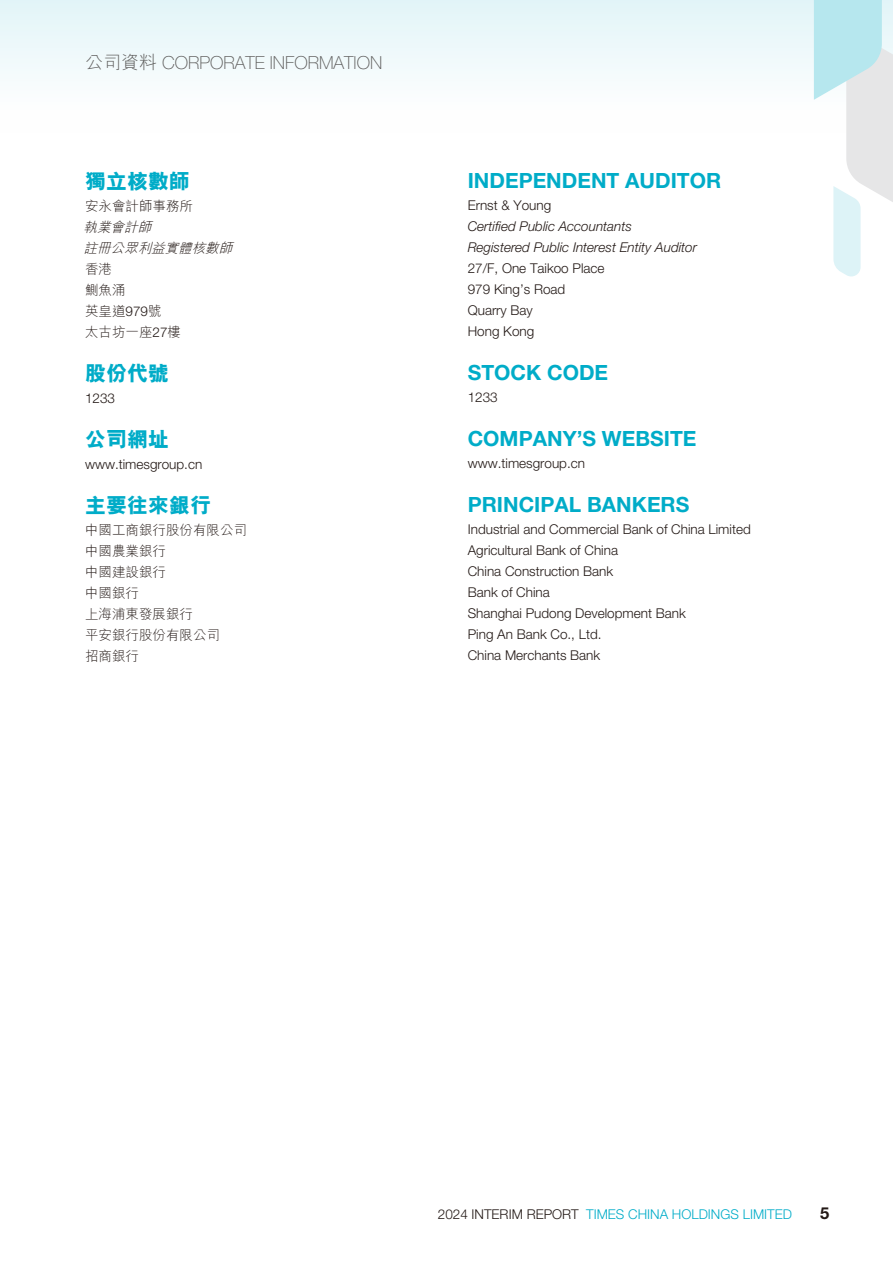
<style>
.page{position:relative;width:893px;height:1263px;background:#fff}
.page>*{position:absolute;margin:0;border:0;box-sizing:border-box;transform-origin:0 0}
.t1{font:700 21px "Helvetica Neue LT Std";color:#00acc8}
.t2{font:800 21px "M Hei HK";color:#00acc8}
.t3{font:100 18px "Helvetica Neue LT Std";color:#595857}
.t4{font:700 16.5px "Helvetica Neue LT Std";color:#231916}
.t5{font:300 13.5px/21px "Helvetica Neue LT Std";color:#231916}
.t6{font:300 13.5px/21px "M Hei HK";color:#231916}
.t7{font:italic 300 13.5px/21px "Helvetica Neue LT Std";color:#231916}
.t8{font:300 13.5px "Helvetica Neue LT Std";color:#00acc8}
.t9{font:italic 300 13.5px/21px "M Hei HK";color:#231916}
.s1{font-family:"M Hei HK";font-weight:300}
.s2{font-family:"Helvetica Neue LT Std"}
.s3{color:#231916}
</style>
<div class="page">
<div style="left:0;top:0;width:893px;height:133px;background:linear-gradient(to bottom,#e2f5f8,#fff)"></div>
<hr style="left:0;top:0;width:1px;height:133px;background:#ddf3f7">
<svg style="left:814px;top:0;width:79px;height:277px"></svg>
<h2 class="t3" style="left:85px;top:53px;width:299px"><span class="s1">公司資料</span> CORPORATE INFORMATION</h2>
<h1 class="t2" style="left:85px;top:167px;width:106px">獨立核數師</h1>
<p class="t6" style="left:85px;top:195px;width:109px">安永會計師事務所</p>
<p class="t9" style="left:84px;top:216px;width:155px">執業會計師<br>註冊公眾利益實體核數師</p>
<p class="t6" style="left:85px;top:258px;width:98px">香港<br>鰂魚涌<br>英皇道<span class="s2">979</span>號<br>太古坊一座<span class="s2">27</span>樓</p>
<h1 class="t2" style="left:85px;top:359px;width:85px">股份代號</h1>
<p class="t5" style="left:85px;top:387px;width:32px">1233</p>
<h1 class="t2" style="left:85px;top:425px;width:85px">公司網址</h1>
<p class="t5" style="left:85px;top:453px;width:119px">www.timesgroup.cn</p>
<h1 class="t2" style="left:85px;top:491px;width:127px">主要往來銀行</h1>
<p class="t6" style="left:85px;top:519px;width:163px">中國工商銀行股份有限公司中國農業銀行<br>中國建設銀行<br>中國銀行<br>上海浦東發展銀行<br>平安銀行股份有限公司<br>招商銀行</p>
<h1 class="t1" style="left:468px;top:167px;width:255px">INDEPENDENT AUDITOR</h1>
<p class="t5" style="left:468px;top:194px;width:85px">Ernst &amp; Young</p>
<p class="t7" style="left:468px;top:215px;width:231px">Certified Public Accountants<br>Registered Public Interest Entity Auditor</p>
<p class="t5" style="left:468px;top:257px;width:138px">27/F, One Taikoo Place<br>979 King’s Road<br>Quarry Bay<br>Hong Kong</p>
<h1 class="t1" style="left:468px;top:359px;width:142px">STOCK CODE</h1>
<p class="t5" style="left:468px;top:386px;width:32px">1233</p>
<h1 class="t1" style="left:468px;top:425px;width:230px">COMPANY’S WEBSITE</h1>
<p class="t5" style="left:468px;top:452px;width:119px">www.timesgroup.cn</p>
<h1 class="t1" style="left:468px;top:491px;width:223px">PRINCIPAL BANKERS</h1>
<p class="t5" style="left:468px;top:518px;width:285px">Industrial and Commercial Bank of China Limited<br>Agricultural Bank of China<br>China Construction Bank<br>Bank of China<br>Shanghai Pudong Development Bank<br>Ping An Bank Co., Ltd.<br>China Merchants Bank</p>
<p class="t8" style="left:438px;top:1206px;width:356px"><span class="s3">2024 INTERIM REPORT</span> TIMES CHINA HOLDINGS LIMITED</p>
<p class="t4" style="left:820px;top:1203px;width:11px">5</p>
</div>
